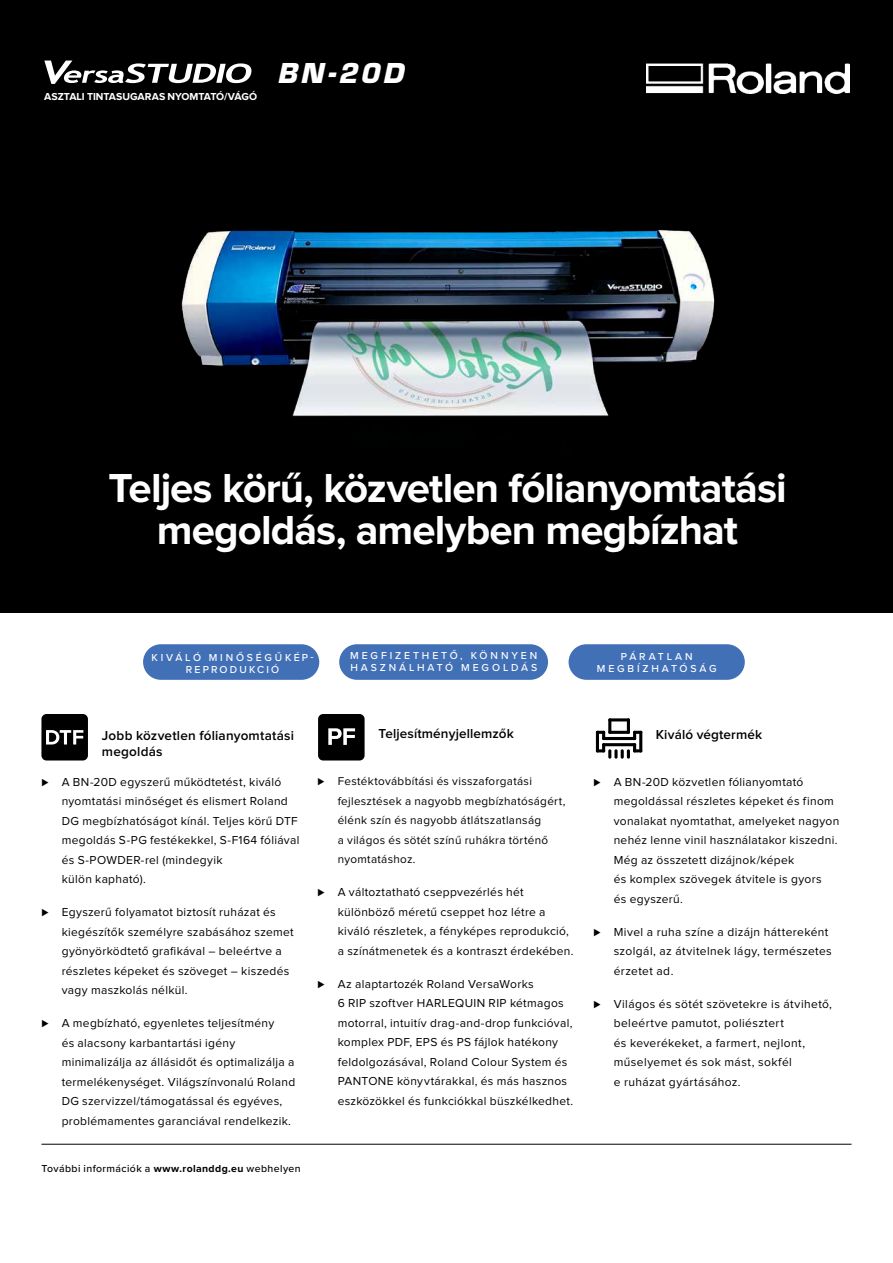
<style>
.page{position:relative;width:893px;height:1263px;background:#fff}
.page>*{position:absolute;margin:0;border:0;box-sizing:border-box;transform-origin:0 0}
.t1{font:700 42px/42px "Proxima Nova";letter-spacing:-.02em;color:#fff;text-align:center}
.t2{font:italic 900 30px "Eurostile";color:#fff}
.t3{font:600 13.5px "Proxima Nova";letter-spacing:.015em;color:#020203}
.t4{font:600 13.5px "Proxima Nova";letter-spacing:.01em;color:#000}
.t5{font:12px/19.5px "Proxima Nova";letter-spacing:.025em;color:#000}
.t6{font:11.7px/19.5px "Proxima Nova";letter-spacing:.025em;color:#000}
.t7{font:500 10.5px/12px "Proxima Nova";letter-spacing:.265em;color:#fff}
.t8{font:500 10.5px "Proxima Nova";letter-spacing:.04em;color:#000}
.t9{font:700 10.5px "Proxima Nova";letter-spacing:-.005em;color:#fff}
.t10{font:500 10.5px/12px "Proxima Nova";letter-spacing:.215em;color:#fff;text-align:center}
.s1{font-weight:700}
</style>
<div class="page">
<div style="left:0;top:0;width:893px;height:612px;background:#000"></div>
<div style="left:339px;top:644px;width:209px;height:36px;background:#4270b7;border-radius:18px"></div>
<div style="left:143px;top:644px;width:176px;height:36px;background:#4270b7;border-radius:18px"></div>
<div style="left:569px;top:644px;width:176px;height:36px;background:#4270b7;border-radius:18px"></div>
<hr style="left:41px;top:1144px;width:810px;height:1px;background:#020203">
<svg style="left:44px;top:61px;width:207px;height:23px"></svg>
<div style="left:318px;top:714px;width:47px;height:46px;background:#000;border-radius:5px"></div>
<svg style="left:328px;top:728px;width:27px;height:17px"></svg>
<svg style="left:596px;top:718px;width:46px;height:41px"></svg>
<div style="left:41px;top:714px;width:47px;height:46px;background:#000;border-radius:5px"></div>
<svg style="left:46px;top:730px;width:37px;height:14px"></svg>
<img style="left:646px;top:64px;width:203px;height:29px">
<img style="left:181px;top:229px;width:534px;height:188px">
<p class="t9" style="left:44px;top:90px;width:214px">ASZTALI TINTASUGARAS NYOMTATÓ/VÁGÓ</p>
<h2 class="t2" style="left:278px;top:57px;width:128px">BN-20D</h2>
<h1 class="t1" style="left:108px;top:468px;width:680px">Teljes körű, közvetlen fólianyomtatási megoldás, amelyben megbízhat</h1>
<p class="t7" style="left:350px;top:649px;width:189px">MEGFIZETHETŐ, KÖNNYEN<br>HASZNÁLHATÓ MEGOLDÁS</p>
<p class="t10" style="left:152px;top:651px;width:163px">KIVÁLÓ MINŐSÉGŰKÉP-<br>REPRODUKCIÓ</p>
<p class="t7" style="left:597px;top:650px;width:121px;text-align:center">PÁRATLAN<br>MEGBÍZHATÓSÁG</p>
<p class="t3" style="left:378px;top:728px;width:137px">Teljesítményjellemzők</p>
<p class="t3" style="left:102px;top:729px;width:194px">Jobb közvetlen fólianyomtatási</p>
<p class="t4" style="left:656px;top:728px;width:108px">Kiváló végtermék</p>
<p class="t3" style="left:102px;top:745px;width:62px">megoldás</p>
<p class="t5" style="left:62px;top:772px;width:239px;text-indent:-20px">⊲ A BN-20D egyszerű működtetést, kiváló nyomtatási minőséget és elismert Roland DG megbízhatóságot kínál. Teljes körű DTF megoldás S-PG festékekkel, S-F164 fóliával és S-POWDER-rel (mindegyik<br>külön kapható).</p>
<p class="t5" style="left:62px;top:903px;width:233px;text-indent:-20px">⊲ Egyszerű folyamatot biztosít ruházat és kiegészítők személyre szabásához szemet gyönyörködtető grafikával – beleértve a részletes képeket és szöveget – kiszedés vagy maszkolás nélkül.</p>
<p class="t5" style="left:62px;top:1014px;width:235px;text-indent:-20px">⊲ A megbízható, egyenletes teljesítmény<br>és alacsony karbantartási igény minimalizálja az állásidőt és optimalizálja a termelékenységet. Világszínvonalú Roland DG szervizzel/támogatással és egyéves, problémamentes garanciával rendelkezik.</p>
<p class="t8" style="left:41px;top:1161px;width:261px">További információk a <span class="s1">www.rolanddg.eu</span> webhelyen</p>
<p class="t6" style="left:338px;top:772px;width:229px;text-indent:-20px">⊲ Festéktovábbítási és visszaforgatási fejlesztések a nagyobb megbízhatóságért, élénk szín és nagyobb átlátszatlanság<br>a világos és sötét színű ruhákra történő nyomtatáshoz.</p>
<p class="t5" style="left:338px;top:883px;width:237px;text-indent:-20px">⊲ A változtatható cseppvezérlés hét különböző méretű cseppet hoz létre a kiváló részletek, a fényképes reprodukció, a színátmenetek és a kontraszt érdekében.</p>
<p class="t5" style="left:338px;top:975px;width:237px;text-indent:-20px">⊲ Az alaptartozék Roland VersaWorks<br>6 RIP szoftver HARLEQUIN RIP kétmagos motorral, intuitív drag-and-drop funkcióval, komplex PDF, EPS és PS fájlok hatékony feldolgozásával, Roland Colour System és PANTONE könyvtárakkal, és más hasznos eszközökkel és funkciókkal büszkélkedhet.</p>
<p class="t5" style="left:614px;top:772px;width:227px;text-indent:-20px">⊲ A BN-20D közvetlen fólianyomtató megoldással részletes képeket és finom vonalakat nyomtathat, amelyeket nagyon nehéz lenne vinil használatakor kiszedni.<br>Még az összetett dizájnok/képek<br>és komplex szövegek átvitele is gyors<br>és egyszerű.</p>
<p class="t5" style="left:614px;top:922px;width:220px;text-indent:-20px">⊲ Mivel a ruha színe a dizájn háttereként szolgál, az átvitelnek lágy, természetes érzetet ad.</p>
<p class="t5" style="left:614px;top:994px;width:220px;text-indent:-20px">⊲ Világos és sötét szövetekre is átvihető, beleértve pamutot, poliésztert<br>és keverékeket, a farmert, nejlont, műselyemet és sok mást, sokfél<br>e ruházat gyártásához.</p>
</div>
